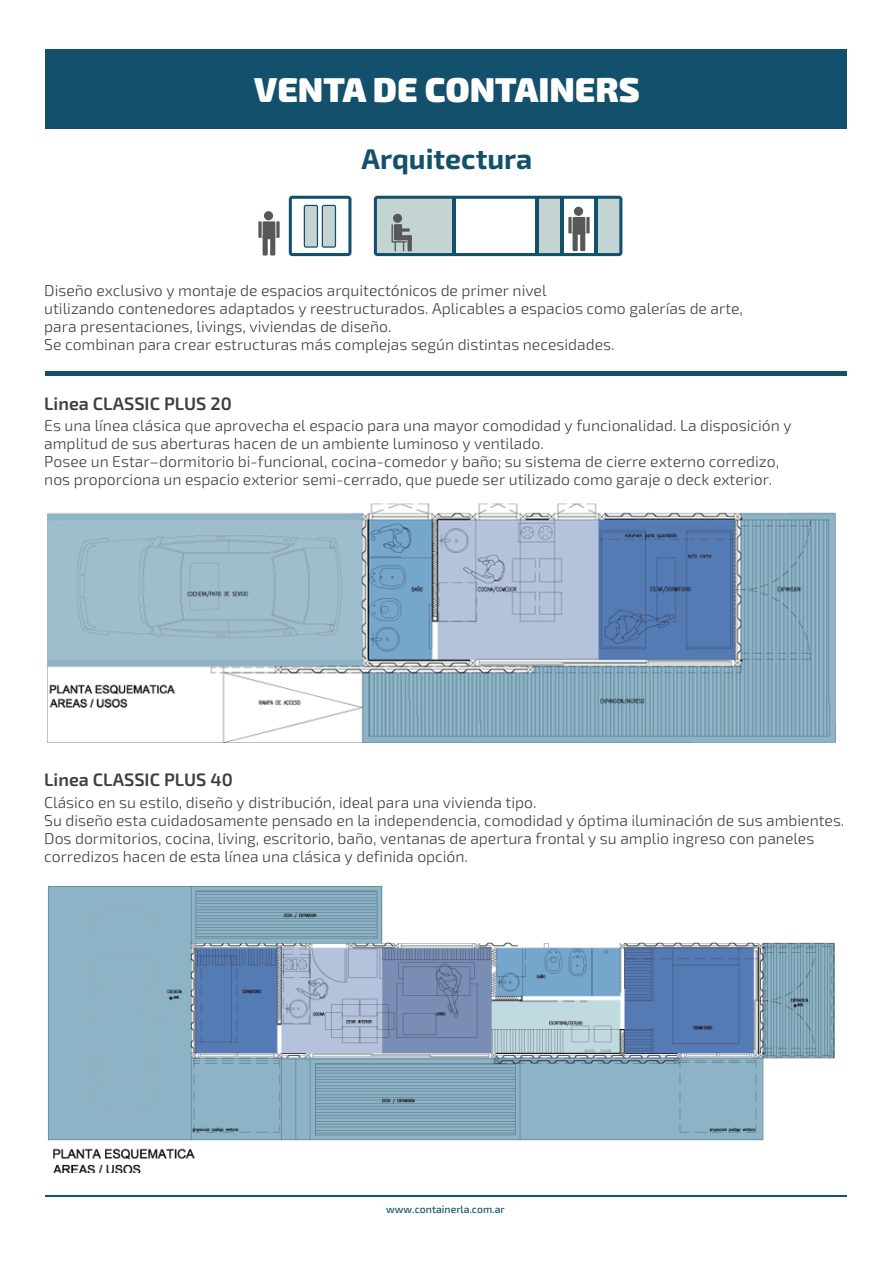
<style>
.page{position:relative;width:893px;height:1263px;background:#fff}
.page>*{position:absolute;margin:0;border:0;box-sizing:border-box;transform-origin:0 0}
.t1{font:900 34.5px "Exo 2.0";color:#fff}
.t2{font:700 28.5px "Exo 2.0";color:#13506c}
.t3{font:600 18px "Exo 2.0";color:#3e3e3f}
.t4{font:300 15.75px/18px "Exo 2.0";color:#3e3e3f}
.t5{font:500 10.5px "Exo 2.0";color:#13506c}
</style>
<div class="page">
<img style="left:47px;top:503px;width:789px;height:240px">
<img style="left:47px;top:886px;width:788px;height:287px">
<div style="left:45px;top:50px;width:801px;height:79px;background:#13506c"></div>
<div style="left:45px;top:371px;width:801px;height:5px;background:#13506c"></div>
<svg style="left:289px;top:196px;width:62px;height:60px"></svg>
<div style="left:264px;top:211px;width:9px;height:9px;background:#57585a;border-radius:50%"></div>
<div style="left:263px;top:221px;width:12px;height:18px;background:#57585a"></div>
<div style="left:263px;top:235px;width:5px;height:21px;background:#57585a"></div>
<svg style="left:258px;top:221px;width:4px;height:17px"></svg>
<svg style="left:276px;top:221px;width:4px;height:17px"></svg>
<div style="left:270px;top:235px;width:5px;height:21px;background:#57585a"></div>
<hr style="left:45px;top:1196px;width:801px;height:1px;background:#13506c">
<svg style="left:374px;top:196px;width:248px;height:60px"></svg>
<svg style="left:304px;top:205px;width:14px;height:43px"></svg>
<div style="left:305px;top:206px;width:12px;height:40px;background:#c3d4d3"></div>
<svg style="left:322px;top:205px;width:14px;height:43px"></svg>
<div style="left:323px;top:206px;width:12px;height:40px;background:#c3d4d3"></div>
<hr style="left:595px;top:198px;width:3px;height:56px;background:#13506c">
<hr style="left:535px;top:198px;width:3px;height:56px;background:#13506c">
<hr style="left:453px;top:198px;width:3px;height:56px;background:#13506c">
<hr style="left:560px;top:198px;width:3px;height:56px;background:#13506c">
<h1 class="t1" style="left:254px;top:68px;width:387px">VENTA DE CONTAINERS</h1>
<h2 class="t2" style="left:362px;top:142px;width:172px">Arquitectura</h2>
<p class="t4" style="left:44px;top:282px;width:700px">Diseño exclusivo y montaje de espacios arquitectónicos de primer nivel<br>utilizando contenedores adaptados y reestructurados. Aplicables a espacios como galerías de arte, para presentaciones, livings, viviendas de diseño.<br>Se combinan para crear estructuras más complejas según distintas necesidades.</p>
<p class="t3" style="left:44px;top:393px;width:189px">Linea CLASSIC PLUS 20</p>
<p class="t4" style="left:44px;top:417px;width:749px">Es una línea clásica que aprovecha el espacio para una mayor comodidad y funcionalidad. La disposición y amplitud de sus aberturas hacen de un ambiente luminoso y ventilado.<br>Posee un Estar–dormitorio bi-funcional, cocina-comedor y baño; su sistema de cierre externo corredizo, nos proporciona un espacio exterior semi-cerrado, que puede ser utilizado como garaje o deck exterior.</p>
<p class="t3" style="left:44px;top:769px;width:190px">Linea CLASSIC PLUS 40</p>
<p class="t4" style="left:44px;top:794px;width:802px">Clásico en su estilo, diseño y distribución, ideal para una vivienda tipo.<br>Su diseño esta cuidadosamente pensado en la independencia, comodidad y óptima iluminación de sus ambientes.<br>Dos dormitorios, cocina, living, escritorio, baño, ventanas de apertura frontal y su amplio ingreso con paneles corredizos hacen de esta línea una clásica y definida opción.</p>
<p class="t5" style="left:386px;top:1203px;width:120px">www.containerla.com.ar</p>
</div>
